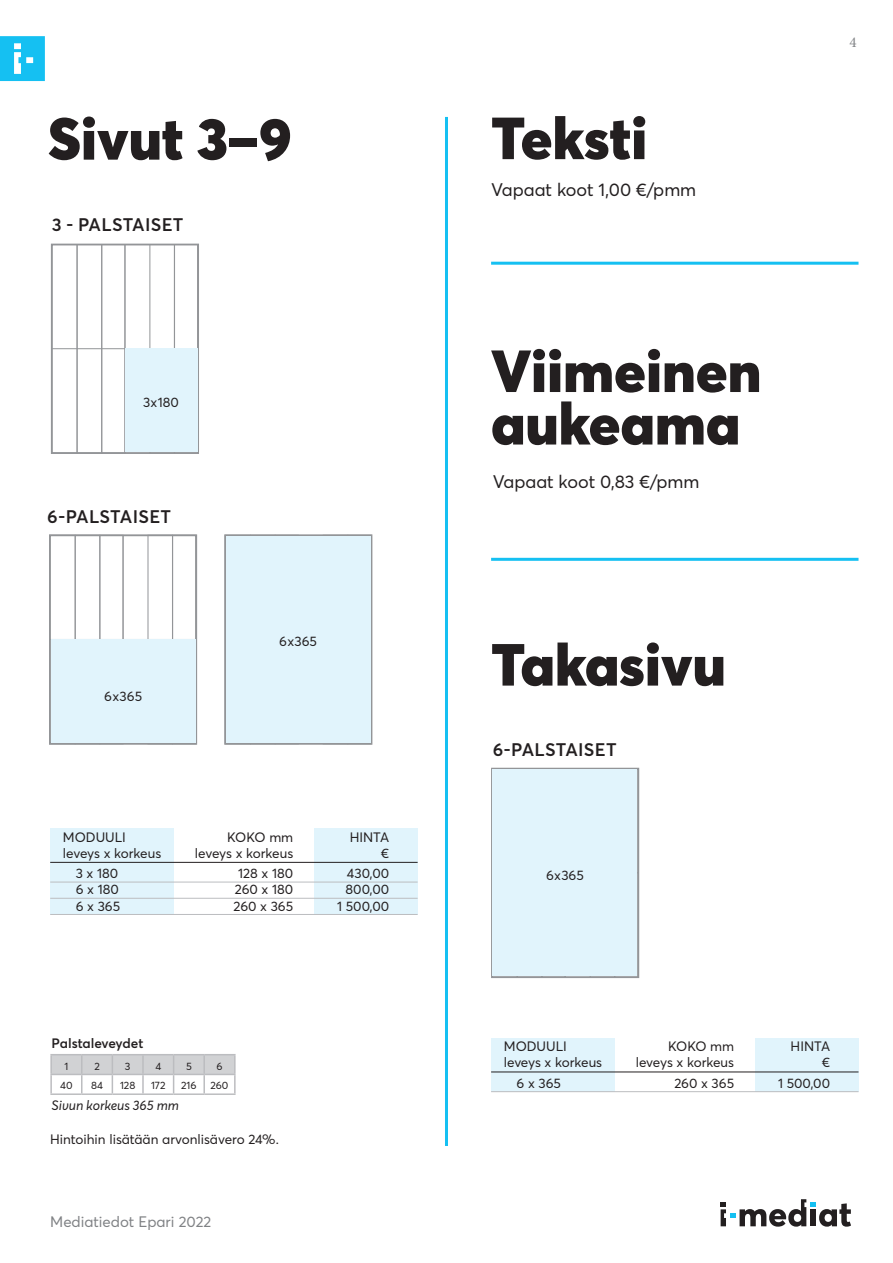
<style>
.page{position:relative;width:893px;height:1263px;background:#fff}
.page>*{position:absolute;margin:0;border:0;box-sizing:border-box;transform-origin:0 0}
.t1{font:900 58.5px "Averta Std PE";color:#231f20}
.t2{font:18px "Averta Std PE";color:#231f20}
.Palsta-otsikot{font:600 18px "Averta Std PE";letter-spacing:.015em;color:#231f20}
.t3{font:15px "Averta Std PE";color:#808285}
.t4{font:15px "Minion Pro";color:#808285}
.Paragraph_Style_2{font:13.5px "Averta Std PE";color:#231f20}
.Yhteystieto2{font:13.5px "Averta Std PE";color:#231f20}
.Mainoksen_koko_palik{font:13.5px "Averta Std PE";color:#231f20}
.t5{font:italic 13.5px "Averta Std PE";color:#231f20}
.t6{font:600 13.5px "Averta Std PE";color:#231f20}
.t7{font:10.5px "Averta Std PE";color:#231f20}
</style>
<div class="page">
<svg style="left:0;top:36px;width:45px;height:45px;background:#2fc7f3"></svg>
<svg style="left:721px;top:1199px;width:130px;height:27px"></svg>
<div style="left:49px;top:534px;width:148px;height:211px;background:#fff;border:2px solid #939598"></div>
<div style="left:50px;top:535px;width:25px;height:209px;border:1px solid #939598"></div>
<div style="left:75px;top:535px;width:25px;height:209px;border:1px solid #939598"></div>
<div style="left:100px;top:535px;width:23px;height:209px;border:1px solid #939598"></div>
<hr style="left:50px;top:639px;width:147px;height:1px;background:#939598">
<hr style="left:123px;top:535px;width:1px;height:209px;background:#939598">
<div style="left:148px;top:535px;width:25px;height:209px;border:1px solid #939598"></div>
<div style="left:173px;top:535px;width:23px;height:209px;border:1px solid #939598"></div>
<svg style="left:224px;top:534px;width:148px;height:211px"></svg>
<div style="left:225px;top:535px;width:25px;height:209px;border:1px solid #939598"></div>
<hr style="left:225px;top:639px;width:147px;height:1px;background:#939598">
<hr style="left:298px;top:535px;width:1px;height:209px;background:#939598">
<div style="left:348px;top:535px;width:23px;height:209px;border:1px solid #939598"></div>
<div style="left:51px;top:639px;width:144px;height:104px;background:#e1f4fc"></div>
<div style="left:226px;top:536px;width:144px;height:207px;background:#e1f4fc"></div>
<div style="left:50px;top:828px;width:124px;height:87px;background:#e1f4fc"></div>
<div style="left:314px;top:828px;width:104px;height:87px;background:#e1f4fc"></div>
<hr style="left:50px;top:862px;width:368px;height:1px;background:#231f20">
<hr style="left:50px;top:882px;width:368px;height:1px;background:#bcbdc0">
<hr style="left:50px;top:898px;width:368px;height:1px;background:#bcbdc0">
<hr style="left:50px;top:914px;width:368px;height:1px;background:#bcbdc0">
<svg style="left:491px;top:768px;width:148px;height:210px"></svg>
<div style="left:492px;top:768px;width:25px;height:209px;border:1px solid #939598"></div>
<hr style="left:492px;top:872px;width:147px;height:1px;background:#939598">
<hr style="left:565px;top:768px;width:1px;height:209px;background:#939598">
<div style="left:615px;top:768px;width:23px;height:209px;border:1px solid #939598"></div>
<div style="left:493px;top:770px;width:144px;height:206px;background:#e1f4fc"></div>
<div style="left:491px;top:1038px;width:124px;height:54px;background:#e1f4fc"></div>
<div style="left:755px;top:1038px;width:103px;height:54px;background:#e1f4fc"></div>
<hr style="left:491px;top:1071px;width:367px;height:1px;background:#231f20">
<hr style="left:491px;top:1091px;width:367px;height:1px;background:#bcbdc0">
<hr style="left:50px;top:1054px;width:32px;height:1px;background:#bcbdc0">
<hr style="left:82px;top:1054px;width:30px;height:1px;background:#bcbdc0">
<hr style="left:112px;top:1054px;width:31px;height:1px;background:#bcbdc0">
<hr style="left:143px;top:1054px;width:31px;height:1px;background:#bcbdc0">
<hr style="left:174px;top:1054px;width:30px;height:1px;background:#bcbdc0">
<hr style="left:204px;top:1054px;width:32px;height:1px;background:#bcbdc0">
<hr style="left:50px;top:1093px;width:32px;height:2px;background:#bcbdc0">
<hr style="left:82px;top:1093px;width:30px;height:2px;background:#bcbdc0">
<hr style="left:112px;top:1093px;width:31px;height:2px;background:#bcbdc0">
<hr style="left:143px;top:1093px;width:31px;height:2px;background:#bcbdc0">
<hr style="left:174px;top:1093px;width:30px;height:2px;background:#bcbdc0">
<hr style="left:204px;top:1093px;width:32px;height:2px;background:#bcbdc0">
<svg style="left:50px;top:1055px;width:186px;height:38px"></svg>
<hr style="left:204px;top:1074px;width:32px;height:1px;background:#bcbdc0">
<hr style="left:445px;top:117px;width:3px;height:1029px;background:#15c0f2">
<hr style="left:491px;top:262px;width:367px;height:3px;background:#15c0f2">
<hr style="left:491px;top:558px;width:367px;height:3px;background:#15c0f2">
<div style="left:51px;top:244px;width:148px;height:210px;background:#fff;border:2px solid #939598"></div>
<div style="left:52px;top:244px;width:25px;height:209px;border:1px solid #939598"></div>
<div style="left:77px;top:244px;width:25px;height:209px;border:1px solid #939598"></div>
<div style="left:102px;top:244px;width:23px;height:209px;border:1px solid #939598"></div>
<hr style="left:52px;top:348px;width:147px;height:1px;background:#939598">
<hr style="left:124px;top:244px;width:1px;height:209px;background:#939598">
<div style="left:174px;top:244px;width:24px;height:209px;border:1px solid #939598"></div>
<div style="left:125px;top:349px;width:72px;height:103px;background:#e1f4fc"></div>
<p class="t1" style="left:48px;top:97px;width:245px">Sivut 3–9</p>
<p class="Palsta-otsikot" style="left:52px;top:211px;width:133px">3 - PALSTAISET</p>
<p class="Mainoksen_koko_palik" style="left:143px;top:393px;width:37px">3 x 180</p>
<p class="Palsta-otsikot" style="left:47px;top:504px;width:125px">6 - PALSTAISET</p>
<p class="Mainoksen_koko_palik" style="left:104px;top:687px;width:39px">6 x 365</p>
<p class="Mainoksen_koko_palik" style="left:279px;top:632px;width:39px">6 x 365</p>
<p class="Paragraph_Style_2" style="left:63px;top:827px;width:65px">MODUULI</p>
<p class="Paragraph_Style_2" style="left:227px;top:827px;width:68px">KOKO mm</p>
<p class="Paragraph_Style_2" style="left:350px;top:827px;width:41px">HINTA</p>
<p class="Paragraph_Style_2" style="left:63px;top:844px;width:100px">leveys x korkeus</p>
<p class="Paragraph_Style_2" style="left:195px;top:844px;width:100px">leveys x korkeus</p>
<p class="Paragraph_Style_2" style="left:381px;top:844px;width:10px">€</p>
<p class="Paragraph_Style_2" style="left:76px;top:864px;width:44px">3 x 180</p>
<p class="Paragraph_Style_2" style="left:238px;top:864px;width:57px">128 x 180</p>
<p class="Paragraph_Style_2" style="left:347px;top:864px;width:44px">430,00</p>
<p class="Paragraph_Style_2" style="left:76px;top:880px;width:45px">6 x 180</p>
<p class="Paragraph_Style_2" style="left:235px;top:880px;width:60px">260 x 180</p>
<p class="Paragraph_Style_2" style="left:345px;top:880px;width:45px">800,00</p>
<p class="Paragraph_Style_2" style="left:76px;top:896px;width:46px">6 x 365</p>
<p class="Paragraph_Style_2" style="left:233px;top:896px;width:61px">260 x 365</p>
<p class="Paragraph_Style_2" style="left:337px;top:896px;width:54px">1 500,00</p>
<p class="t6" style="left:51px;top:1034px;width:93px">Palstaleveydet</p>
<p class="t7" style="left:64px;top:1059px;width:5px">1</p>
<p class="t7" style="left:94px;top:1059px;width:7px">2</p>
<p class="t7" style="left:125px;top:1059px;width:7px">3</p>
<p class="t7" style="left:155px;top:1059px;width:7px">4</p>
<p class="t7" style="left:186px;top:1059px;width:7px">5</p>
<p class="t7" style="left:216px;top:1059px;width:8px">6</p>
<p class="t7" style="left:60px;top:1078px;width:14px">40</p>
<p class="t7" style="left:91px;top:1078px;width:13px">84</p>
<p class="t7" style="left:120px;top:1078px;width:17px">128</p>
<p class="t7" style="left:151px;top:1078px;width:16px">172</p>
<p class="t7" style="left:181px;top:1078px;width:17px">216</p>
<p class="t7" style="left:211px;top:1078px;width:19px">260</p>
<p class="t5" style="left:51px;top:1096px;width:129px">Sivun korkeus 365 mm</p>
<p class="Yhteystieto2" style="left:50px;top:1130px;width:230px">Hintoihin lisätään arvonlisävero 24%.</p>
<p class="t3" style="left:50px;top:1212px;width:162px">Mediatiedot Epari 2022</p>
<p class="t1" style="left:491px;top:97px;width:158px">Teksti</p>
<p class="t2" style="left:491px;top:177px;width:207px">Vapaat koot 1,00 €/pmm</p>
<p class="t1" style="left:491px;top:330px;width:272px">Viimeinen</p>
<p class="t1" style="left:491px;top:382px;width:251px">aukeama</p>
<p class="t2" style="left:493px;top:469px;width:208px">Vapaat koot 0,83 €/pmm</p>
<p class="t1" style="left:491px;top:623px;width:236px">Takasivu</p>
<p class="Palsta-otsikot" style="left:493px;top:737px;width:125px">6 - PALSTAISET</p>
<p class="Mainoksen_koko_palik" style="left:546px;top:865px;width:39px">6 x 365</p>
<p class="t4" style="left:850px;top:32px;width:9px">4</p>
<p class="Paragraph_Style_2" style="left:504px;top:1037px;width:65px">MODUULI</p>
<p class="Paragraph_Style_2" style="left:668px;top:1037px;width:68px">KOKO mm</p>
<p class="Paragraph_Style_2" style="left:791px;top:1037px;width:41px">HINTA</p>
<p class="Paragraph_Style_2" style="left:504px;top:1053px;width:100px">leveys x korkeus</p>
<p class="Paragraph_Style_2" style="left:636px;top:1053px;width:100px">leveys x korkeus</p>
<p class="Paragraph_Style_2" style="left:822px;top:1053px;width:10px">€</p>
<p class="Paragraph_Style_2" style="left:517px;top:1074px;width:46px">6 x 365</p>
<p class="Paragraph_Style_2" style="left:674px;top:1074px;width:61px">260 x 365</p>
<p class="Paragraph_Style_2" style="left:778px;top:1074px;width:54px">1 500,00</p>
</div>
